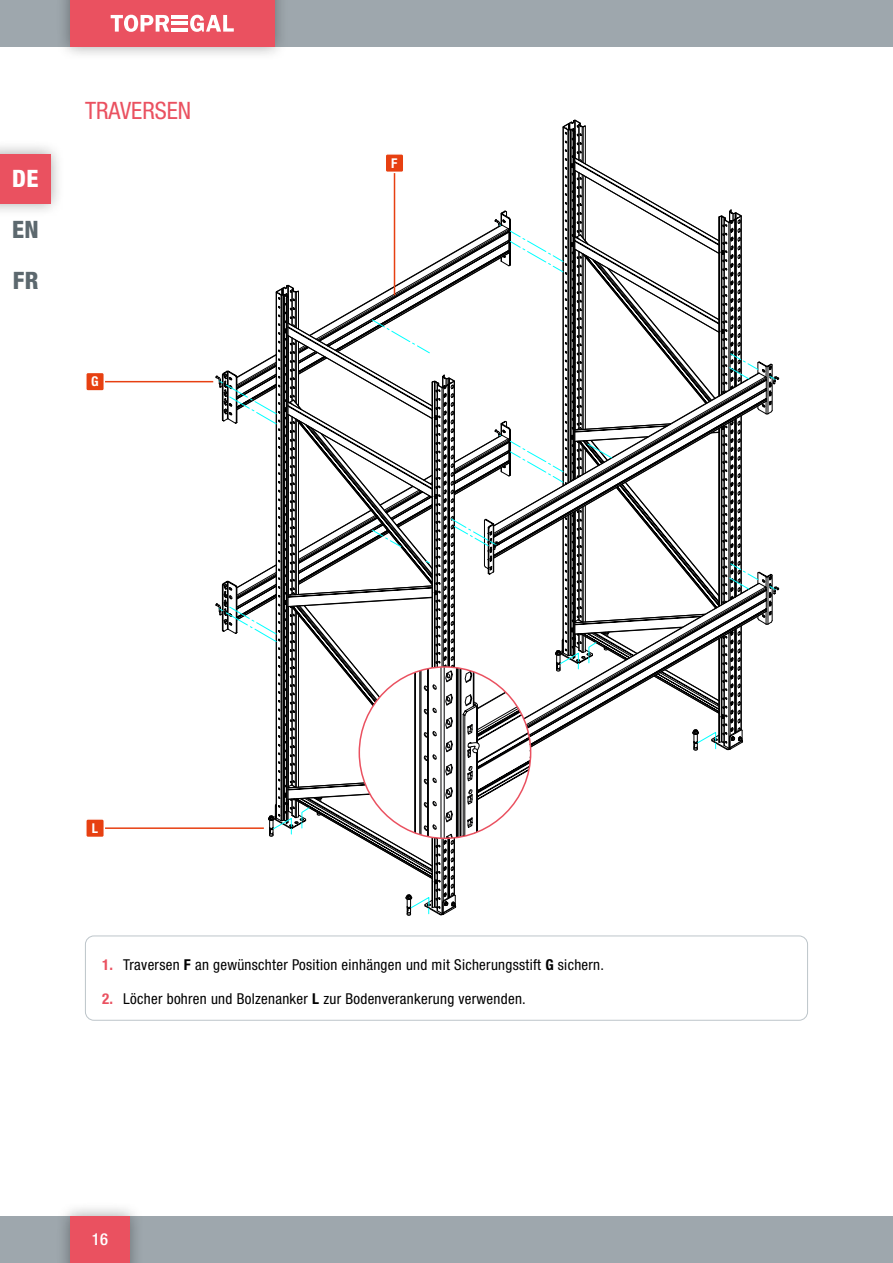
<style>
.page{position:relative;width:893px;height:1263px;background:#fff}
.page>*{position:absolute;margin:0;border:0;box-sizing:border-box;transform-origin:0 0}
.t1{font:condensed 24px "Helvetica Neue LT Pro";color:#ea5160}
.t2{font:800 condensed 24px/51px "Helvetica Neue LT Pro";color:#5c686e}
.t3{font:800 condensed 24px "Helvetica Neue LT Pro";color:#fff}
.t4{font:500 condensed 16.5px "Helvetica Neue LT Pro";color:#fff}
.t5{font:condensed 15px "Helvetica Neue LT Pro";letter-spacing:.02em;color:#000}
.t6{font:700 condensed 13.5px "Helvetica Neue LT Pro";color:#fff}
.s1{font-weight:700;color:#ea5160}
.s2{font-weight:700}
</style>
<div class="page">
<div style="left:0;top:1216px;width:893px;height:47px;background:#9ea7ad"></div>
<div style="left:0;top:0;width:893px;height:47px;background:#9ea7ad"></div>
<div style="left:56px;top:0;width:233px;height:61px;background:#000;opacity:.35"></div>
<div style="left:70px;top:0;width:204px;height:47px;background:#ea5160"></div>
<div style="left:56px;top:1202px;width:88px;height:61px;background:#000;opacity:.35"></div>
<div style="left:70px;top:1216px;width:60px;height:47px;background:#ea5160"></div>
<div style="left:0;top:139px;width:65px;height:78px;background:#000;opacity:.35"></div>
<div style="left:0;top:154px;width:50px;height:49px;background:#ea5160"></div>
<svg style="left:111px;top:15px;width:58px;height:17px"></svg>
<svg style="left:190px;top:15px;width:44px;height:17px"></svg>
<hr style="left:171px;top:15px;width:17px;height:3px;background:#fff">
<hr style="left:171px;top:22px;width:17px;height:3px;background:#fff">
<hr style="left:171px;top:28px;width:17px;height:4px;background:#fff">
<div style="left:85px;top:935px;width:723px;height:86px;border:1px solid #bdc5ca;border-radius:9px"></div>
<svg style="left:216px;top:120px;width:563px;height:795px"></svg>
<hr style="left:101px;top:827px;width:163px;height:2px;background:#e74011">
<div style="left:86px;top:819px;width:18px;height:18px;background:#e74011;border-radius:2px"></div>
<div style="left:85px;top:818px;width:20px;height:20px;border:2px solid #fff;border-radius:2px"></div>
<hr style="left:101px;top:381px;width:112px;height:1px;background:#e74011">
<div style="left:86px;top:372px;width:18px;height:19px;background:#e74011;border-radius:2px"></div>
<div style="left:85px;top:372px;width:20px;height:20px;border:2px solid #fff;border-radius:2px"></div>
<hr style="left:394px;top:169px;width:1px;height:126px;background:#e74011">
<div style="left:385px;top:154px;width:19px;height:18px;background:#e74011;border-radius:2px"></div>
<div style="left:384px;top:153px;width:20px;height:20px;border:2px solid #fff;border-radius:2px"></div>
<h1 class="t3" style="left:12px;top:164px;width:28px">DE</h1>
<h1 class="t2" style="left:12px;top:204px;width:28px">EN<br>FR</h1>
<h1 class="t1" style="left:85px;top:96px;width:108px">TRAVERSEN</h1>
<p class="t6" style="left:91px;top:374px;width:9px">G</p>
<p class="t6" style="left:391px;top:155px;width:8px">F</p>
<p class="t6" style="left:92px;top:820px;width:8px">L</p>
<p class="t5" style="left:102px;top:955px;width:504px"><span class="s1">1.</span> Traversen <span class="s2">F</span> an gewünschter Position einhängen und mit Sicherungsstift <span class="s2">G</span> sichern.</p>
<p class="t5" style="left:102px;top:989px;width:425px"><span class="s1">2.</span> Löcher bohren und Bolzenanker <span class="s2">L</span> zur Bodenverankerung verwenden.</p>
<p class="t4" style="left:92px;top:1229px;width:18px">16</p>
</div>
